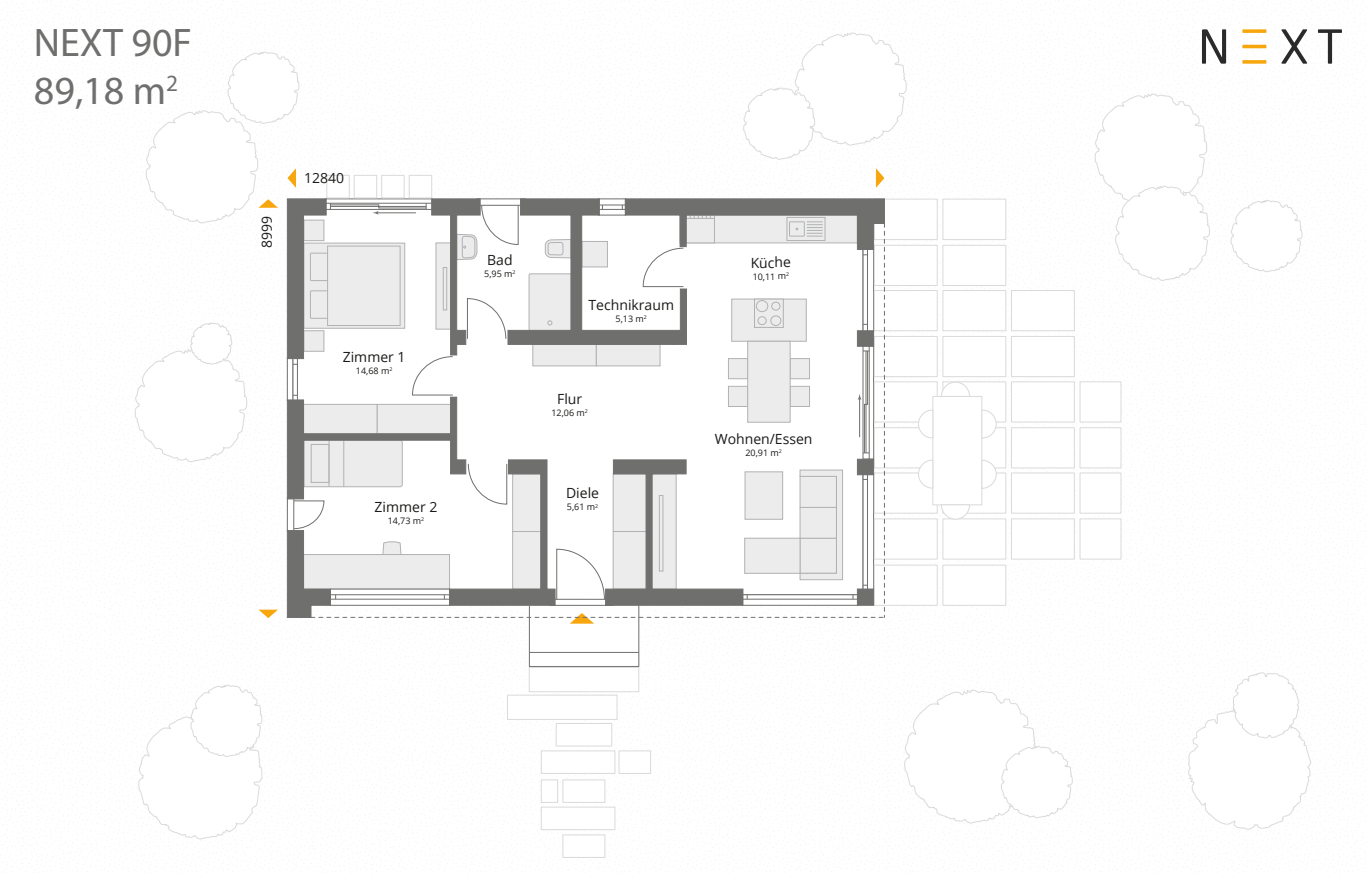
<style>
.page{position:relative;width:1367px;height:873px;background:#fff}
.page>*{position:absolute;margin:0;border:0;box-sizing:border-box;transform-origin:0 0}
.t1{font:40px/48px "Myriad Pro";color:#6f6f6e}
.t2{font:14px "Open Sans";color:#1a1a18}
.t3{font:9px "Open Sans";color:#1a1a18}
</style>
<div class="page">
<svg style="left:1242px;top:29px;width:24px;height:4px"></svg>
<svg style="left:1242px;top:45px;width:24px;height:3px"></svg>
<svg style="left:1242px;top:60px;width:24px;height:4px"></svg>
<svg style="left:1201px;top:29px;width:25px;height:35px"></svg>
<svg style="left:1317px;top:29px;width:24px;height:35px"></svg>
<svg style="left:1281px;top:29px;width:26px;height:35px"></svg>
<div style="left:529px;top:605px;width:110px;height:62px;border:1px solid #6f6f6e"></div>
<hr style="left:529px;top:652px;width:110px;height:1px;background:#6f6f6e">
<svg style="left:904px;top:690px;width:169px;height:134px"></svg>
<svg style="left:1188px;top:672px;width:123px;height:157px"></svg>
<svg style="left:1230px;top:200px;width:72px;height:73px"></svg>
<svg style="left:1094px;top:94px;width:116px;height:187px"></svg>
<svg style="left:138px;top:685px;width:125px;height:155px"></svg>
<div style="left:873px;top:199px;width:64px;height:41px;border:1px solid #dadada"></div>
<div style="left:873px;top:245px;width:64px;height:41px;border:1px solid #dadada"></div>
<div style="left:873px;top:290px;width:64px;height:41px;border:1px solid #dadada"></div>
<div style="left:873px;top:336px;width:64px;height:41px;border:1px solid #dadada"></div>
<div style="left:873px;top:381px;width:64px;height:41px;border:1px solid #dadada"></div>
<div style="left:873px;top:472px;width:64px;height:42px;border:1px solid #dadada"></div>
<div style="left:873px;top:518px;width:64px;height:42px;border:1px solid #dadada"></div>
<div style="left:942px;top:199px;width:64px;height:41px;border:1px solid #dadada"></div>
<div style="left:942px;top:245px;width:64px;height:41px;border:1px solid #dadada"></div>
<div style="left:942px;top:290px;width:64px;height:41px;border:1px solid #dadada"></div>
<div style="left:942px;top:336px;width:64px;height:41px;border:1px solid #dadada"></div>
<div style="left:942px;top:381px;width:64px;height:41px;border:1px solid #dadada"></div>
<div style="left:942px;top:427px;width:64px;height:41px;border:1px solid #dadada"></div>
<div style="left:942px;top:472px;width:64px;height:42px;border:1px solid #dadada"></div>
<div style="left:942px;top:518px;width:64px;height:42px;border:1px solid #dadada"></div>
<div style="left:1011px;top:290px;width:63px;height:41px;border:1px solid #dadada"></div>
<div style="left:1011px;top:336px;width:63px;height:41px;border:1px solid #dadada"></div>
<div style="left:1011px;top:381px;width:63px;height:41px;border:1px solid #dadada"></div>
<div style="left:1011px;top:427px;width:63px;height:41px;border:1px solid #dadada"></div>
<div style="left:1011px;top:472px;width:63px;height:42px;border:1px solid #dadada"></div>
<div style="left:1011px;top:518px;width:63px;height:42px;border:1px solid #dadada"></div>
<div style="left:1079px;top:381px;width:42px;height:41px;border:1px solid #dadada"></div>
<div style="left:1079px;top:427px;width:42px;height:41px;border:1px solid #dadada"></div>
<div style="left:1079px;top:472px;width:42px;height:42px;border:1px solid #dadada"></div>
<div style="left:1079px;top:518px;width:42px;height:42px;border:1px solid #dadada"></div>
<div style="left:873px;top:565px;width:64px;height:41px;border:1px solid #dadada"></div>
<div style="left:942px;top:565px;width:64px;height:41px;border:1px solid #dadada"></div>
<div style="left:529px;top:667px;width:110px;height:25px;border:1px solid #dadada"></div>
<div style="left:507px;top:695px;width:110px;height:25px;border:1px solid #dadada"></div>
<div style="left:618px;top:750px;width:33px;height:24px;border:1px solid #dadada"></div>
<div style="left:541px;top:750px;width:74px;height:24px;border:1px solid #dadada"></div>
<div style="left:541px;top:807px;width:74px;height:23px;border:1px solid #dadada"></div>
<div style="left:555px;top:723px;width:57px;height:23px;border:1px solid #dadada"></div>
<div style="left:562px;top:779px;width:43px;height:24px;border:1px solid #dadada"></div>
<div style="left:562px;top:834px;width:43px;height:24px;border:1px solid #dadada"></div>
<div style="left:541px;top:779px;width:17px;height:24px;border:1px solid #dadada"></div>
<div style="left:932px;top:396px;width:49px;height:109px;background:#fff"></div>
<div style="left:932px;top:396px;width:50px;height:109px;border:1px solid #dadada"></div>
<svg style="left:917px;top:459px;width:16px;height:30px"></svg>
<svg style="left:940px;top:504px;width:30px;height:16px"></svg>
<svg style="left:940px;top:381px;width:30px;height:16px"></svg>
<svg style="left:917px;top:409px;width:16px;height:30px"></svg>
<svg style="left:980px;top:409px;width:17px;height:30px"></svg>
<svg style="left:980px;top:459px;width:17px;height:30px"></svg>
<svg style="left:134px;top:32px;width:773px;height:592px"></svg>
<h1 class="t1" style="left:34px;top:18px;width:160px">NEXT 90F<br>89,18 m<sup>2</sup></h1>
<p class="t2" style="left:257px;top:248px;width:34px;rotate:-90deg">8999</p>
<p class="t2" style="left:304px;top:169px;width:42px">12840</p>
<p class="t2" style="left:343px;top:347px;width:64px">Zimmer 1</p>
<p class="t3" style="left:356px;top:365px;width:38px">14,68 m<sup>2</sup></p>
<p class="t2" style="left:374px;top:498px;width:64px">Zimmer 2</p>
<p class="t3" style="left:388px;top:515px;width:38px">14,73 m<sup>2</sup></p>
<p class="t2" style="left:487px;top:250px;width:27px">Bad</p>
<p class="t3" style="left:484px;top:267px;width:33px">5,95 m<sup>2</sup></p>
<p class="t2" style="left:588px;top:295px;width:87px">Technikraum</p>
<p class="t3" style="left:615px;top:312px;width:33px">5,13 m<sup>2</sup></p>
<p class="t2" style="left:557px;top:390px;width:27px">Flur</p>
<p class="t3" style="left:551px;top:407px;width:38px">12,06 m<sup>2</sup></p>
<p class="t2" style="left:566px;top:484px;width:34px">Diele</p>
<p class="t3" style="left:567px;top:501px;width:33px">5,61 m<sup>2</sup></p>
<p class="t2" style="left:750px;top:253px;width:42px">Küche</p>
<p class="t3" style="left:752px;top:270px;width:38px">10,11 m<sup>2</sup></p>
<p class="t2" style="left:714px;top:429px;width:99px">Wohnen/Essen</p>
<p class="t3" style="left:745px;top:447px;width:38px">20,91 m<sup>2</sup></p>
</div>
